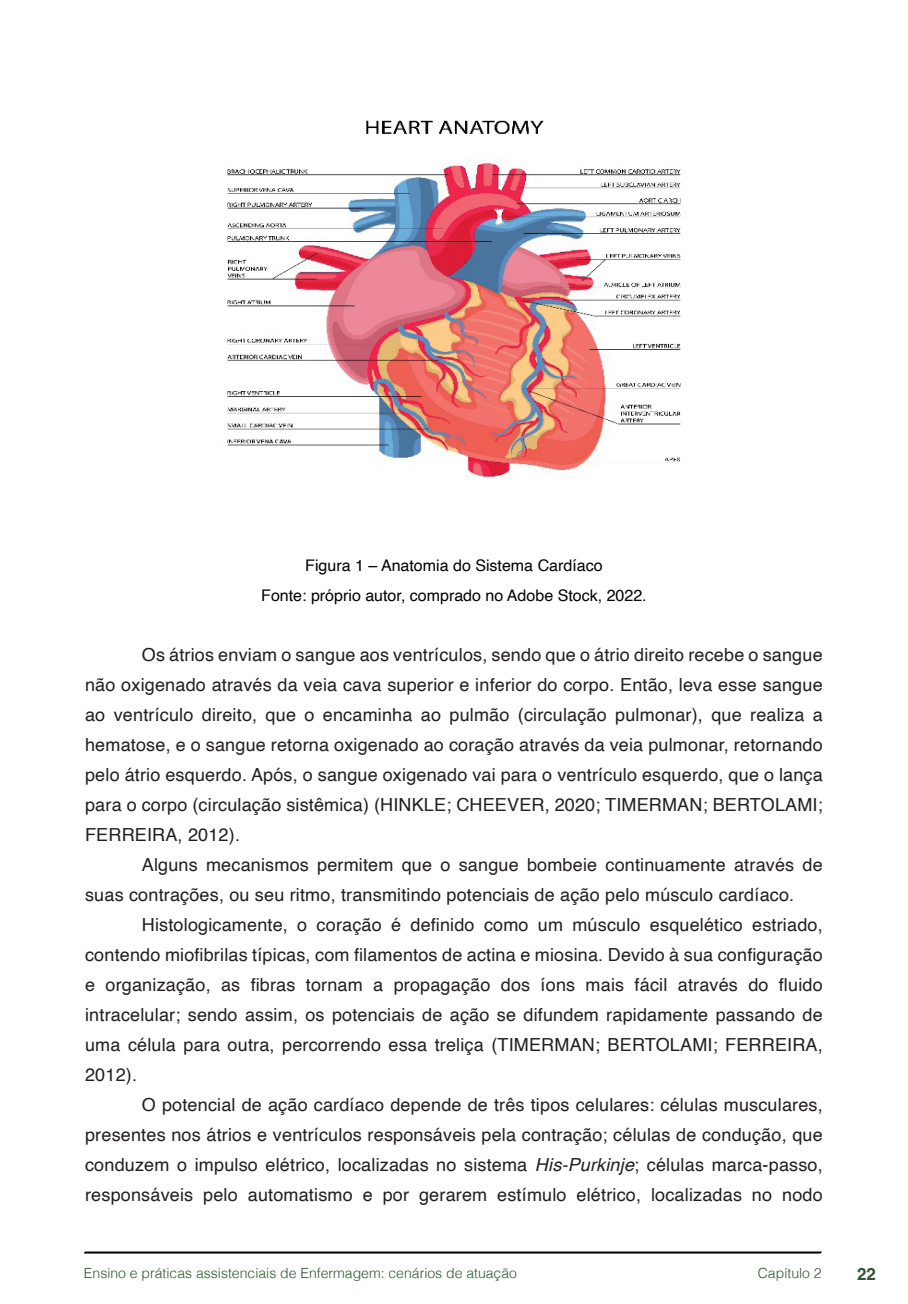
<style>
.page{position:relative;width:908px;height:1304px;background:#fff}
.page>*{position:absolute;margin:0;border:0;box-sizing:border-box;transform-origin:0 0}
.t1{font:18px/30px "Helvetica";letter-spacing:.01em;color:#231f20;text-align:justify}
.t2{font:700 16.8px "Helvetica";color:#2d5730}
.t3{font:16px/30.6px "Helvetica";color:#000;text-align:center}
.t4{font:300 14px "Helvetica";color:#2d5730}
.s1{font-style:italic}
</style>
<div class="page">
<svg style="left:84px;top:1251px;width:737px;height:3px;background:#515151"></svg>
<img style="left:227px;top:120px;width:454px;height:358px">
<p class="t3" style="left:261px;top:550px;width:387px">Figura 1 – Anatomia do Sistema Cardíaco<br>Fonte: próprio autor, comprado no Adobe Stock, 2022.</p>
<p class="t1" style="left:85px;top:641px;width:738px;text-indent:57px">Os átrios enviam o sangue aos ventrículos, sendo que o átrio direito recebe o sangue não oxigenado através da veia cava superior e inferior do corpo. Então, leva esse sangue ao ventrículo direito, que o encaminha ao pulmão (circulação pulmonar), que realiza a hematose, e o sangue retorna oxigenado ao coração através da veia pulmonar, retornando pelo átrio esquerdo. Após, o sangue oxigenado vai para o ventrículo esquerdo, que o lança para o corpo (circulação sistêmica) (HINKLE; CHEEVER, 2020; TIMERMAN; BERTOLAMI; FERREIRA, 2012).</p>
<p class="t1" style="left:85px;top:851px;width:738px;text-indent:57px">Alguns mecanismos permitem que o sangue bombeie continuamente através de suas contrações, ou seu ritmo, transmitindo potenciais de ação pelo músculo cardíaco.</p>
<p class="t1" style="left:85px;top:911px;width:738px;text-indent:57px">Histologicamente, o coração é definido como um músculo esquelético estriado, contendo miofibrilas típicas, com filamentos de actina e miosina. Devido à sua configuração e organização, as fibras tornam a propagação dos íons mais fácil através do fluido intracelular; sendo assim, os potenciais de ação se difundem rapidamente passando de uma célula para outra, percorrendo essa treliça (TIMERMAN; BERTOLAMI; FERREIRA, 2012).</p>
<p class="t1" style="left:85px;top:1091px;width:738px;text-indent:57px">O potencial de ação cardíaco depende de três tipos celulares: células musculares, presentes nos átrios e ventrículos responsáveis pela contração; células de condução, que conduzem o impulso elétrico, localizadas no sistema <span class="s1">His-Purkinje</span>; células marca-passo, responsáveis pelo automatismo e por gerarem estímulo elétrico, localizadas no nodo</p>
<p class="t4" style="left:84px;top:1261px;width:434px">Ensino e práticas assistenciais de Enfermagem: cenários de atuação</p>
<p class="t4" style="left:757px;top:1261px;width:65px">Capítulo 2</p>
<p class="t2" style="left:856px;top:1264px;width:20px">22</p>
</div>
